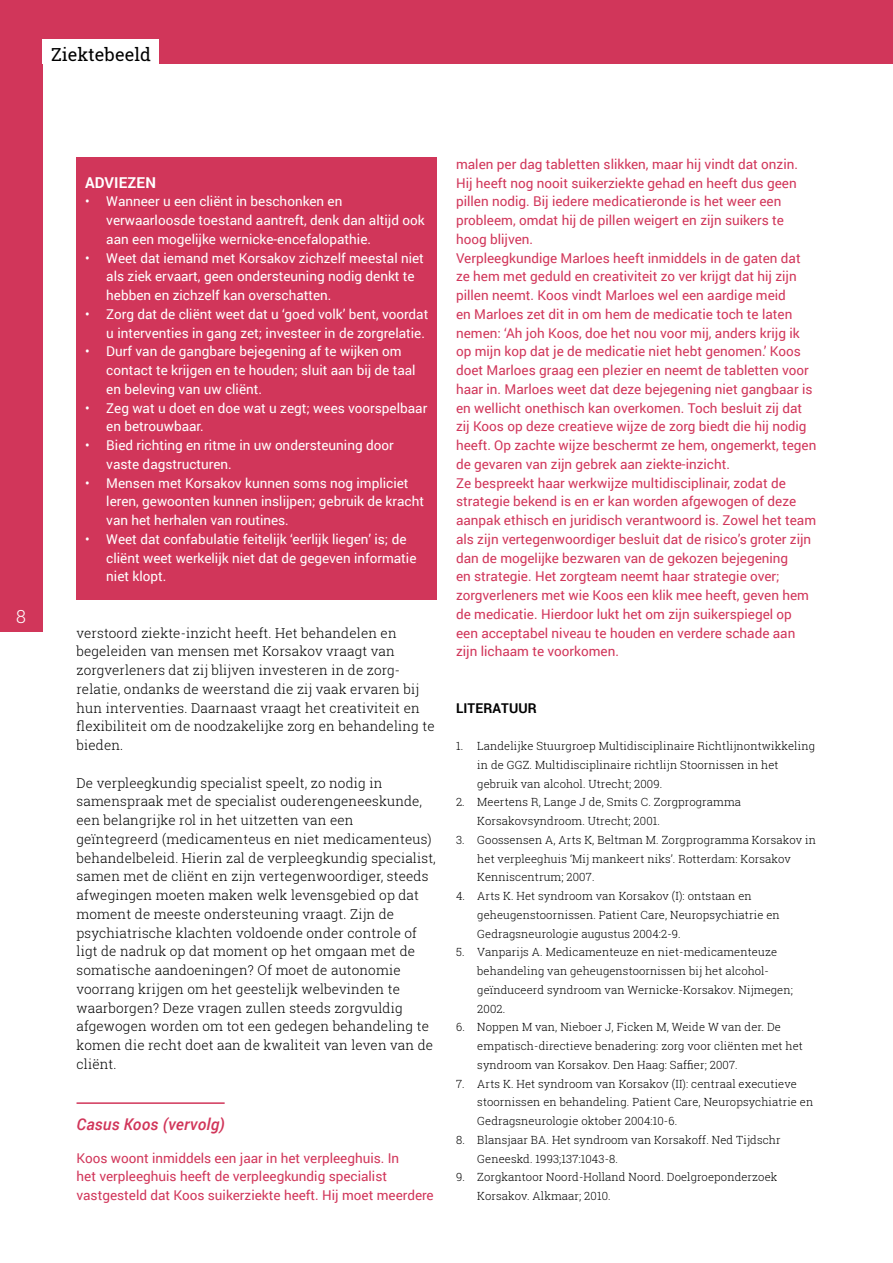
<style>
.page{position:relative;width:893px;height:1263px;background:#fff}
.page>*{position:absolute;margin:0;border:0;box-sizing:border-box;transform-origin:0 0}
.t1{font:18px "Roboto Slab";color:#000}
.t2{font:300 18px "Roboto Slab";color:#fff}
.t3{font:italic 500 16.2px "Roboto";letter-spacing:.01em;color:#d1365a}
.t4{font:700 15px "Roboto";letter-spacing:.01em;color:#fff}
.t5{font:13.5px/18.8px "Roboto";color:#d1365a}
.t6{font:300 13.5px/18.8px "Roboto Slab";letter-spacing:.01em;color:#000}
.t7{font:13.5px/18.8px "Roboto";color:#fff}
.t8{font:700 13.5px "Roboto";letter-spacing:.01em;color:#000}
.t9{font:300 11.25px/18.8px "Roboto Slab";letter-spacing:.01em;color:#000}
</style>
<div class="page">
<div style="left:0;top:0;width:43px;height:631px;background:#d1365a"></div>
<div style="left:0;top:0;width:893px;height:64px;background:#d1365a"></div>
<div style="left:43px;top:39px;width:116px;height:25px;background:#fff"></div>
<hr style="left:77px;top:1102px;width:148px;height:2px;background:#d1365a">
<div style="left:77px;top:158px;width:360px;height:442px;background:#d1365a"></div>
<h1 class="t1" style="left:51px;top:42px;width:101px">Ziektebeeld</h1>
<h1 class="t2" style="left:16px;top:604px;width:11px">8</h1>
<p class="t4" style="left:85px;top:172px;width:72px">ADVIEZEN</p>
<p class="t7" style="left:106px;top:192px;width:320px;text-indent:-21px">• Wanneer u een cliënt in beschonken en verwaarloosde toestand aantreft, denk dan altijd ook aan een mogelijke wernicke-encefalopathie.</p>
<p class="t7" style="left:106px;top:248px;width:319px;text-indent:-21px">• Weet dat iemand met Korsakov zichzelf meestal niet als ziek ervaart, geen ondersteuning nodig denkt te hebben en zichzelf kan overschatten.</p>
<p class="t7" style="left:85px;top:304px;width:345px;text-align:right">• Zorg dat de cliënt weet dat u ‘goed volk’ bent, voordat u interventies in gang zet; investeer in de zorgrelatie.</p>
<p class="t7" style="left:106px;top:342px;width:311px;text-indent:-21px">• Durf van de gangbare bejegening af te wijken om contact te krijgen en te houden; sluit aan bij de taal en beleving van uw cliënt.</p>
<p class="t7" style="left:106px;top:398px;width:322px;text-indent:-21px">• Zeg wat u doet en doe wat u zegt; wees voorspelbaar en betrouwbaar.</p>
<p class="t7" style="left:106px;top:435px;width:289px;text-indent:-21px">• Bied richting en ritme in uw ondersteuning door vaste dagstructuren.</p>
<p class="t7" style="left:106px;top:473px;width:319px;text-indent:-21px">• Mensen met Korsakov kunnen soms nog impliciet leren, gewoonten kunnen inslijpen; gebruik de kracht van het herhalen van routines.</p>
<p class="t7" style="left:106px;top:529px;width:312px;text-indent:-21px">• Weet dat confabulatie feitelijk ‘eerlijk liegen’ is; de cliënt weet werkelijk niet dat de gegeven informatie niet klopt.</p>
<p class="t6" style="left:77px;top:623px;width:360px">verstoord ziekte-inzicht heeft. Het behandelen en begeleiden van mensen met Korsakov vraagt van zorgverleners dat zij blijven investeren in de zorg&shy;relatie, ondanks de weerstand die zij vaak ervaren bij hun interventies. Daarnaast vraagt het creativiteit en flexibiliteit om de noodzakelijke zorg en behandeling te bieden.</p>
<p class="t6" style="left:77px;top:773px;width:361px">De verpleegkundig specialist speelt, zo nodig in samenspraak met de specialist ouderengeneeskunde, een belangrijke rol in het uitzetten van een geïntegreerd (medicamenteus en niet medicamenteus) behandelbeleid. Hierin zal de verpleegkundig specialist, samen met de cliënt en zijn vertegenwoordiger, steeds afwegingen moeten maken welk levensgebied op dat moment de meeste ondersteuning vraagt. Zijn de psychiatrische klachten voldoende onder controle of ligt de nadruk op dat moment op het omgaan met de somatische aandoeningen? Of moet de autonomie voorrang krijgen om het geestelijk welbevinden te waarborgen? Deze vragen zullen steeds zorgvuldig afgewogen worden om tot een gedegen behandeling te komen die recht doet aan de kwaliteit van leven van de cliënt.</p>
<p class="t3" style="left:77px;top:1112px;width:150px">Casus Koos (vervolg)</p>
<p class="t5" style="left:77px;top:1148px;width:359px">Koos woont inmiddels een jaar in het verpleeghuis. In<br>het verpleeghuis heeft de verpleegkundig specialist vastgesteld dat Koos suikerziekte heeft. Hij moet meerdere</p>
<p class="t5" style="left:456px;top:154px;width:362px">malen per dag tabletten slikken, maar hij vindt dat onzin.<br>Hij heeft nog nooit suikerziekte gehad en heeft dus geen pillen nodig. Bij iedere medicatieronde is het weer een probleem, omdat hij de pillen weigert en zijn suikers te hoog blijven.<br>Verpleegkundige Marloes heeft inmiddels in de gaten dat ze hem met geduld en creativiteit zo ver krijgt dat hij zijn pillen neemt. Koos vindt Marloes wel een aardige meid<br>en Marloes zet dit in om hem de medicatie toch te laten nemen: ‘Ah joh Koos, doe het nou voor mij, anders krijg ik op mijn kop dat je de medicatie niet hebt genomen.’ Koos doet Marloes graag een plezier en neemt de tabletten voor haar in. Marloes weet dat deze bejegening niet gangbaar is en wellicht onethisch kan overkomen. Toch besluit zij dat zij Koos op deze creatieve wijze de zorg biedt die hij nodig heeft. Op zachte wijze beschermt ze hem, ongemerkt, tegen de gevaren van zijn gebrek aan ziekte-inzicht.<br>Ze bespreekt haar werkwijze multidisciplinair, zodat de strategie bekend is en er kan worden afgewogen of deze aanpak ethisch en juridisch verantwoord is. Zowel het team als zijn vertegenwoordiger besluit dat de risico’s groter zijn dan de mogelijke bezwaren van de gekozen bejegening<br>en strategie. Het zorgteam neemt haar strategie over; zorgverleners met wie Koos een klik mee heeft, geven hem de medicatie. Hierdoor lukt het om zijn suikerspiegel op een acceptabel niveau te houden en verdere schade aan zijn lichaam te voorkomen.</p>
<p class="t8" style="left:456px;top:698px;width:82px">LITERATUUR</p>
<p class="t9" style="left:477px;top:736px;width:339px;text-indent:-21px">1. Landelijke Stuurgroep Multidisciplinaire Richtlijnontwikkeling in de GGZ. Multidisciplinaire richtlijn Stoornissen in het gebruik van alcohol. Utrecht; 2009.</p>
<p class="t9" style="left:477px;top:793px;width:265px;text-indent:-21px">2. Meertens R, Lange J de, Smits C. Zorgprogramma<br>Korsakovsyndroom. Utrecht; 2001.</p>
<p class="t9" style="left:477px;top:830px;width:340px;text-indent:-21px">3. Goossensen A, Arts K, Beltman M. Zorgprogramma Korsakov in het verpleeghuis ‘Mij mankeert niks’. Rotterdam: Korsakov<br>Kenniscentrum; 2007.</p>
<p class="t9" style="left:477px;top:886px;width:304px;text-indent:-21px">4. Arts K. Het syndroom van Korsakov (I): ontstaan en geheugenstoornissen. Patient Care, Neuropsychiatrie en<br>Gedragsneurologie augustus 2004:2-9.</p>
<p class="t9" style="left:477px;top:943px;width:317px;text-indent:-21px">5. Vanparijs A. Medicamenteuze en niet-medicamenteuze behandeling van geheugenstoornissen bij het alcohol&shy;geïnduceerd syndroom van Wernicke-Korsakov. Nijmegen; 2002.</p>
<p class="t9" style="left:477px;top:1018px;width:327px;text-indent:-21px">6. Noppen M van, Nieboer J, Ficken M, Weide W van der. De empatisch-directieve benadering: zorg voor cliënten met het syndroom van Korsakov. Den Haag: Saffier; 2007.</p>
<p class="t9" style="left:477px;top:1074px;width:338px;text-indent:-21px">7. Arts K. Het syndroom van Korsakov (II): centraal executieve stoornissen en behandeling. Patient Care, Neuropsychiatrie en<br>Gedragsneurologie oktober 2004:10-6.</p>
<p class="t9" style="left:477px;top:1130px;width:305px;text-indent:-21px">8. Blansjaar BA. Het syndroom van Korsakoff. Ned Tijdschr<br>Geneeskd. 1993;137:1043-8.</p>
<p class="t9" style="left:477px;top:1168px;width:302px;text-indent:-21px">9. Zorgkantoor Noord-Holland Noord. Doelgroeponderzoek<br>Korsakov. Alkmaar; 2010.</p>
</div>
